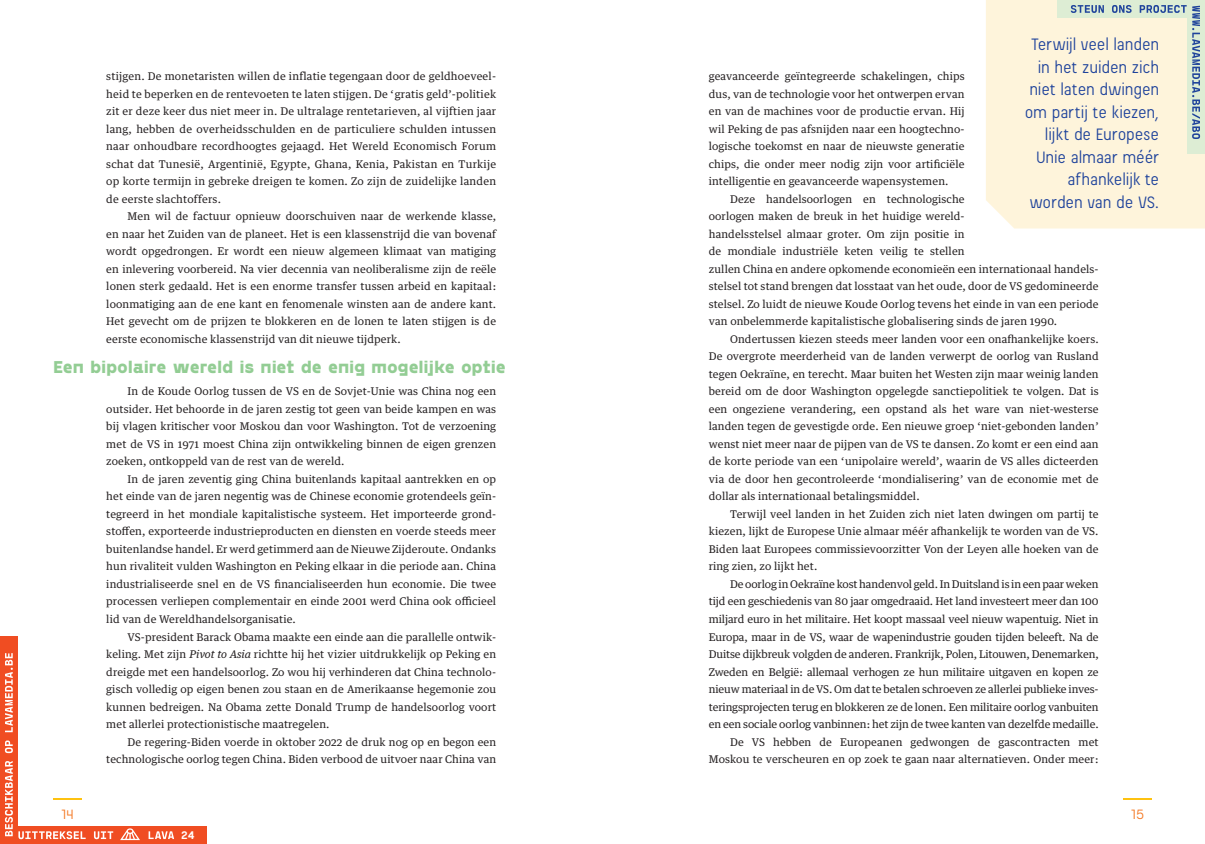
<style>
.page{position:relative;width:1205px;height:844px;background:#fff}
.page>*{position:absolute;margin:0;border:0;box-sizing:border-box;transform-origin:0 0}
._3_4_Lava_-_article{font:17.5px/22.5px "Beauchef";letter-spacing:.03em;color:#1f439b;text-align:right}
._3_3_Lava_-_article{font:800 17.5px "Gosha Sans";letter-spacing:-.015em;color:#93cd94}
.t1{font:300 13.75px "Gosha Sans";color:#f47721}
.t2{font:800 11px "Cartograph Mono CF";color:#fff}
._3_2_Lava_-_article{font:10.62px/17.5px "Guardian Text Egyp";letter-spacing:.01em;color:#231f20;text-align:justify}
.s1{font-style:italic}
</style>
<div class="page">
<div style="left:986px;top:0;width:219px;height:228px;background:#fef4db"></div>
<svg style="left:1123px;top:798px;width:29px;height:1px"></svg>
<div style="left:1057px;top:0;width:148px;height:18px;background:#ddedd4"></div>
<div style="left:1187px;top:0;width:18px;height:154px;background:#ddedd4"></div>
<div style="left:0;top:826px;width:207px;height:17px;background:#f04d22"></div>
<div style="left:0;top:636px;width:18px;height:207px;background:#f04d22"></div>
<svg style="left:5px;top:653px;width:169px;height:186px"></svg>
<svg style="left:1071px;top:5px;width:115px;height:8px"></svg>
<svg style="left:1192px;top:6px;width:8px;height:133px"></svg>
<p class="_3_2_Lava_-_article" style="left:106px;top:66px;width:391px">stijgen. De monetaristen willen de inflatie tegengaan door de geldhoeveel&shy;heid te beperken en de rentevoeten te laten stijgen. De ‘gratis geld’-politiek zit er deze keer dus niet meer in. De ultralage rentetarieven, al vijftien jaar lang, hebben de overheidsschulden en de particuliere schulden intussen naar onhoudbare recordhoogtes gejaagd. Het Wereld Economisch Forum schat dat Tunesië, Argentinië, Egypte, Ghana, Kenia, Pakistan en Turkije op korte termijn in gebreke dreigen te komen. Zo zijn de zuidelijke landen de eerste slachtoffers.</p>
<p class="_3_2_Lava_-_article" style="left:106px;top:206px;width:391px;text-indent:21px">Men wil de factuur opnieuw doorschuiven naar de werkende klasse, en naar het Zuiden van de planeet. Het is een klassenstrijd die van bovenaf wordt opgedrongen. Er wordt een nieuw algemeen klimaat van matiging en inlevering voorbereid. Na vier decennia van neoliberalisme zijn de reële lonen sterk gedaald. Het is een enorme transfer tussen arbeid en kapitaal: loonmatiging aan de ene kant en fenomenale winsten aan de andere kant.<br>Het gevecht om de prijzen te blokkeren en de lonen te laten stijgen is de eerste economische klassenstrijd van dit nieuwe tijdperk.</p>
<p class="_3_3_Lava_-_article" style="left:53px;top:354px;width:454px">Een bipolaire wereld is niet de enig mogelijke optie</p>
<p class="_3_2_Lava_-_article" style="left:106px;top:381px;width:391px;text-indent:21px">In de Koude Oorlog tussen de VS en de Sovjet-Unie was China nog een outsider. Het behoorde in de jaren zestig tot geen van beide kampen en was bij vlagen kritischer voor Moskou dan voor Washington. Tot de verzoening met de VS in 1971 moest China zijn ontwikkeling binnen de eigen grenzen zoeken, ontkoppeld van de rest van de wereld.</p>
<p class="_3_2_Lava_-_article" style="left:106px;top:469px;width:391px;text-indent:21px">In de jaren zeventig ging China buitenlands kapitaal aantrekken en op het einde van de jaren negentig was de Chinese economie grotendeels geïn&shy;tegreerd in het mondiale kapitalistische systeem. Het importeerde grond&shy;stoffen, exporteerde industrieproducten en diensten en voerde steeds meer buitenlandse handel. Er werd getimmerd aan de Nieuwe Zijderoute. Ondanks hun rivaliteit vulden Washington en Peking elkaar in die periode aan. China industrialiseerde snel en de VS financialiseerden hun economie. Die twee processen verliepen complementair en einde 2001 werd China ook officieel lid van de Wereldhandelsorganisatie.</p>
<p class="_3_2_Lava_-_article" style="left:106px;top:626px;width:391px;text-indent:21px">VS-president Barack Obama maakte een einde aan die parallelle ontwik&shy;keling. Met zijn <span class="s1">Pivot to Asia</span> richtte hij het vizier uitdrukkelijk op Peking en dreigde met een handelsoorlog. Zo wou hij verhinderen dat China technolo&shy;gisch volledig op eigen benen zou staan en de Amerikaanse hegemonie zou kunnen bedreigen. Na Obama zette Donald Trump de handelsoorlog voort met allerlei protectionistische maatregelen.</p>
<p class="_3_2_Lava_-_article" style="left:106px;top:731px;width:391px;text-align:right">De regering-Biden voerde in oktober 2022 de druk nog op en begon een technologische oorlog tegen China. Biden verbood de uitvoer naar China van</p>
<p class="_3_4_Lava_-_article" style="left:1025px;top:33px;width:135px">Terwijl veel landen in het zuiden zich niet laten dwingen om partij te kiezen, lijkt de Europese<br>Unie almaar méér afhankelijk te worden van de VS.</p>
<p class="_3_2_Lava_-_article" style="left:709px;top:66px;width:257px">geavanceerde geïntegreerde schakelingen, chips dus, van de technologie voor het ontwerpen ervan en van de machines voor de productie ervan. Hij wil Peking de pas afsnijden naar een hoogtechno&shy;logische toekomst en naar de nieuwste generatie chips, die onder meer nodig zijn voor artificiële intelligentie en geavanceerde wapensystemen.</p>
<p class="_3_2_Lava_-_article" style="left:709px;top:189px;width:391px;text-align:left;text-indent:21px">Deze handelsoorlogen en technologische<br>oorlogen maken de breuk in het huidige wereld-<br>handelsstelsel almaar groter. Om zijn positie in<br>de mondiale industriële keten veilig te stellen<br>zullen China en andere opkomende economieën een internationaal handels&shy;stelsel tot stand brengen dat losstaat van het oude, door de VS gedomineerde stelsel. Zo luidt de nieuwe Koude Oorlog tevens het einde in van een periode van onbelemmerde kapitalistische globalisering sinds de jaren 1990.</p>
<p class="_3_2_Lava_-_article" style="left:709px;top:329px;width:391px;text-indent:21px">Ondertussen kiezen steeds meer landen voor een onafhankelijke koers.<br>De overgrote meerderheid van de landen verwerpt de oorlog van Rusland tegen Oekraïne, en terecht. Maar buiten het Westen zijn maar weinig landen bereid om de door Washington opgelegde sanctiepolitiek te volgen. Dat is een ongeziene verandering, een opstand als het ware van niet-westerse landen tegen de gevestigde orde. Een nieuwe groep ‘niet-gebonden landen’ wenst niet meer naar de pijpen van de VS te dansen. Zo komt er een eind aan de korte periode van een ‘unipolaire wereld’, waarin de VS alles dicteerden via de door hen gecontroleerde ‘mondialisering’ van de economie met de dollar als internationaal betalingsmiddel.</p>
<p class="_3_2_Lava_-_article" style="left:709px;top:504px;width:391px;text-indent:21px">Terwijl veel landen in het Zuiden zich niet laten dwingen om partij te kiezen, lijkt de Europese Unie almaar méér afhankelijk te worden van de VS.<br>Biden laat Europees commissievoorzitter Von der Leyen alle hoeken van de ring zien, zo lijkt het.</p>
<p class="_3_2_Lava_-_article" style="left:709px;top:574px;width:391px;text-indent:21px">De oorlog in Oekraïne kost handenvol geld. In Duitsland is in een paar weken tijd een geschiedenis van 80 jaar omgedraaid. Het land investeert meer dan 100 miljard euro in het militaire. Het koopt massaal veel nieuw wapentuig. Niet in Europa, maar in de VS, waar de wapenindustrie gouden tijden beleeft. Na de Duitse dijkbreuk volgden de anderen. Frankrijk, Polen, Litouwen, Denemarken, Zweden en België: allemaal verhogen ze hun militaire uitgaven en kopen ze nieuw materiaal in de VS. Om dat te betalen schroeven ze allerlei publieke inves&shy;teringsprojecten terug en blokkeren ze de lonen. Een militaire oorlog vanbuiten en een sociale oorlog vanbinnen: het zijn de twee kanten van dezelfde medaille.</p>
<p class="_3_2_Lava_-_article" style="left:709px;top:731px;width:391px;text-align:right">De VS hebben de Europeanen gedwongen de gascontracten met<br>Moskou te verscheuren en op zoek te gaan naar alternatieven. Onder meer:</p>
<p class="t1" style="left:61px;top:804px;width:14px">14</p>
<p class="t1" style="left:1131px;top:804px;width:15px">15</p>
<p class="t2" style="left:181px;top:828px;width:15px">24</p>
</div>
